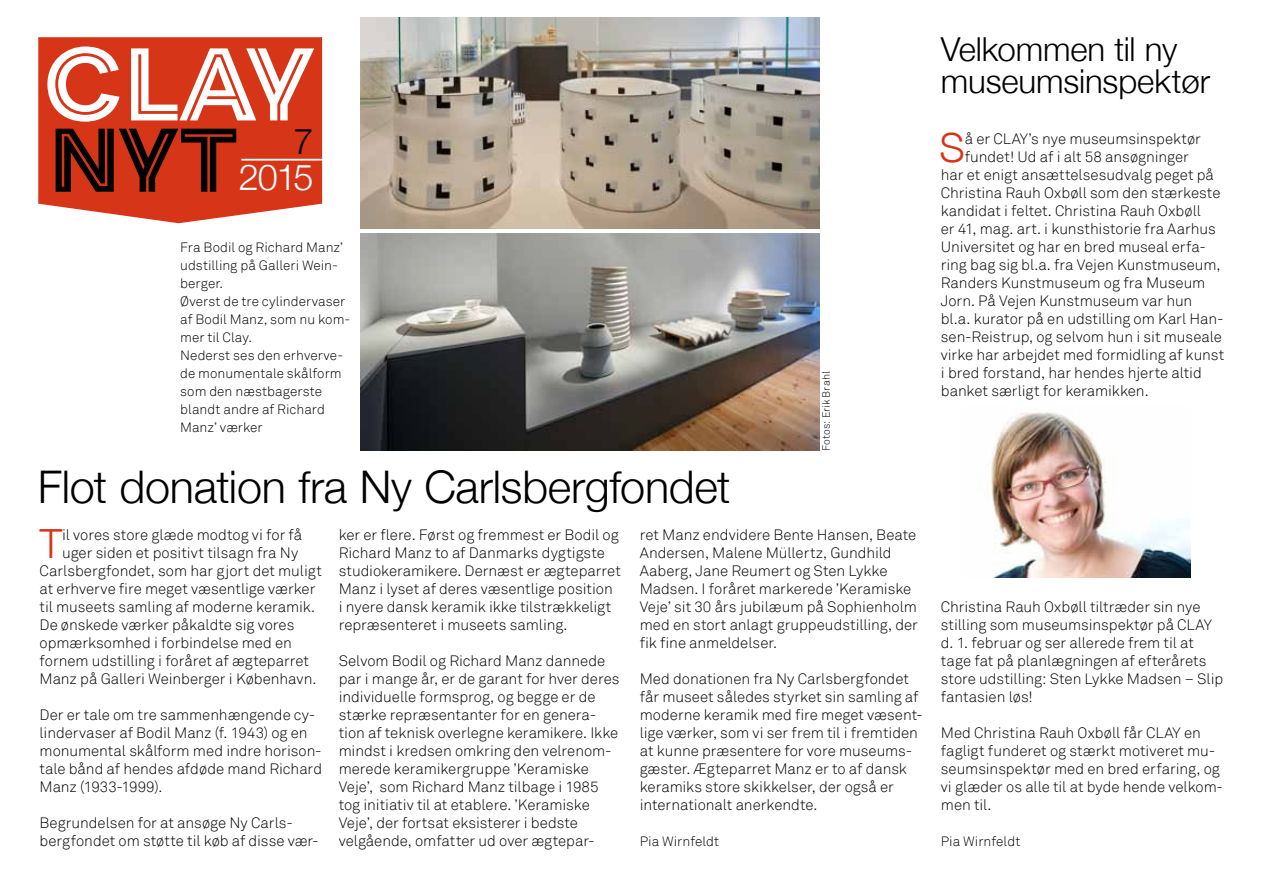
<style>
.page{position:relative;width:1263px;height:893px;background:#fff}
.page>*{position:absolute;margin:0;border:0;box-sizing:border-box;transform-origin:0 0}
.t1{font:96px "Clay";color:#fff}
.t2{font:84px "Clay";color:#000}
.t3{font:300 45px "Helvetica Neue";letter-spacing:-.005em;color:#000}
.t4{font:300 40.2px "Helvetica Neue";color:#d63517}
.t5{font:300 36px "Helvetica Neue";color:#fff}
.t6{font:300 36px "Helvetica Neue";color:#000}
.t7{font:300 33px/31.5px "Helvetica Neue";letter-spacing:-.005em;color:#000}
.t8{font:300 15px/18px "Akkurat";color:#000}
.t9{font:300 13.5px/18px "Akkurat";letter-spacing:.005em;color:#000}
.t10{font:300 10.5px "Akkurat";letter-spacing:.01em;color:#000}
</style>
<div class="page">
<img style="left:990px;top:412px;width:201px;height:165px">
<img style="left:360px;top:234px;width:459px;height:216px">
<img style="left:361px;top:17px;width:458px;height:212px">
<div style="left:38px;top:37px;width:284px;height:186px;background:#d63517"></div>
<hr style="left:241px;top:159px;width:83px;height:2px;background:#fff">
<h1 class="t1" style="left:44px;top:24px;width:271px">CLAY</h1>
<h2 class="t2" style="left:49px;top:107px;width:190px">NYT</h2>
<h3 class="t6" style="left:294px;top:112px;width:22px">7</h3>
<h3 class="t5" style="left:239px;top:148px;width:76px">2015</h3>
<p class="t9" style="left:180px;top:239px;width:172px">Fra Bodil og Richard Manz’ udstilling på Galleri Wein&shy;berger.<br>Øverst de tre cylindervaser af Bodil Manz, som nu kom&shy;mer til Clay.<br>Nederst ses den erhverve&shy;de monumentale skålform som den næstbagerste blandt andre af Richard<br>Manz’ værker</p>
<h3 class="t3" style="left:38px;top:451px;width:694px">Flot donation fra Ny Carlsbergfondet</h3>
<p class="t10" style="left:820px;top:451px;width:81px;rotate:-90deg">Fotos: Erik Brahl</p>
<h3 class="t4" style="left:40px;top:511px;width:24px">T</h3>
<p class="t8" style="left:62px;top:526px;width:242px">il vores store glæde modtog vi for få</p>
<p class="t8" style="left:62px;top:544px;width:238px">uger siden et positivt tilsagn fra Ny</p>
<p class="t8" style="left:40px;top:562px;width:284px">Carlsbergfondet, som har gjort det muligt</p>
<p class="t8" style="left:40px;top:580px;width:277px">at erhverve fire meget væsentlige værker</p>
<p class="t8" style="left:40px;top:598px;width:277px">til museets samling af moderne keramik.</p>
<p class="t8" style="left:40px;top:616px;width:256px">De ønskede værker påkaldte sig vores</p>
<p class="t8" style="left:40px;top:634px;width:254px">opmærksomhed i forbindelse med en</p>
<p class="t8" style="left:40px;top:652px;width:271px">fornem udstilling i foråret af ægteparret</p>
<p class="t8" style="left:40px;top:670px;width:278px">Manz på Galleri Weinberger i København.</p>
<p class="t8" style="left:40px;top:706px;width:284px">Der er tale om tre sammenhængende cy&shy;lindervaser af Bodil Manz (f. 1943) og en monumental skålform med indre horison&shy;tale bånd af hendes afdøde mand Richard Manz (1933-1999).</p>
<p class="t8" style="left:40px;top:814px;width:281px">Begrundelsen for at ansøge Ny Carls&shy;bergfondet om støtte til køb af disse vær-</p>
<p class="t8" style="left:339px;top:526px;width:284px">ker er flere. Først og fremmest er Bodil og Richard Manz to af Danmarks dygtigste studiokeramikere. Dernæst er ægteparret Manz i lyset af deres væsentlige position<br>i nyere dansk keramik ikke tilstrækkeligt repræsenteret i museets samling.</p>
<p class="t8" style="left:339px;top:652px;width:282px">Selvom Bodil og Richard Manz dannede par i mange år, er de garant for hver deres individuelle formsprog, og begge er de stærke repræsentanter for en genera&shy;tion af teknisk overlegne keramikere. Ikke mindst i kredsen omkring den velrenom&shy;merede keramikergruppe ’Keramiske Veje’, som Richard Manz tilbage i 1985 tog initiativ til at etablere. ’Keramiske Veje’, der fortsat eksisterer i bedste velgående, omfatter ud over ægtepar-</p>
<p class="t8" style="left:640px;top:526px;width:280px">ret Manz endvidere Bente Hansen, Beate Andersen, Malene Müllertz, Gundhild Aaberg, Jane Reumert og Sten Lykke Madsen. I foråret markerede ’Keramiske Veje’ sit 30 års jubilæum på Sophienholm med en stort anlagt gruppeudstilling, der fik fine anmeldelser.</p>
<p class="t8" style="left:640px;top:670px;width:284px">Med donationen fra Ny Carlsbergfondet får museet således styrket sin samling af moderne keramik med fire meget væsent&shy;lige værker, som vi ser frem til i fremtiden at kunne præsentere for vore museums&shy;gæster. Ægteparret Manz er to af dansk keramiks store skikkelser, der også er internationalt anerkendte.</p>
<p class="t9" style="left:640px;top:833px;width:81px">Pia Wirnfeldt</p>
<h3 class="t7" style="left:941px;top:32px;width:271px">Velkommen til ny museumsinspektør</h3>
<h3 class="t4" style="left:939px;top:115px;width:27px">S</h3>
<p class="t8" style="left:965px;top:130px;width:238px">å er CLAY’s nye museumsinspektør</p>
<p class="t8" style="left:965px;top:148px;width:226px">fundet! Ud af i alt 58 ansøgninger</p>
<p class="t8" style="left:941px;top:166px;width:275px">har et enigt ansættelsesudvalg peget på</p>
<p class="t8" style="left:941px;top:184px;width:281px">Christina Rauh Oxbøll som den stærkeste</p>
<p class="t8" style="left:941px;top:202px;width:262px">kandidat i feltet. Christina Rauh Oxbøll</p>
<p class="t8" style="left:941px;top:220px;width:276px">er 41, mag. art. i kunsthistorie fra Aarhus</p>
<p class="t8" style="left:941px;top:238px;width:267px">Universitet og har en bred museal erfa-</p>
<p class="t8" style="left:941px;top:256px;width:281px">ring bag sig bl.a. fra Vejen Kunstmuseum,</p>
<p class="t8" style="left:941px;top:274px;width:266px">Randers Kunstmuseum og fra Museum</p>
<p class="t8" style="left:941px;top:292px;width:253px">Jorn. På Vejen Kunstmuseum var hun</p>
<p class="t8" style="left:941px;top:310px;width:284px">bl.a. kurator på en udstilling om Karl Han-</p>
<p class="t8" style="left:941px;top:328px;width:283px">sen-Reistrup, og selvom hun i sit museale</p>
<p class="t8" style="left:941px;top:346px;width:285px">virke har arbejdet med formidling af kunst</p>
<p class="t8" style="left:941px;top:364px;width:262px">i bred forstand, har hendes hjerte altid</p>
<p class="t8" style="left:941px;top:382px;width:209px">banket særligt for keramikken.</p>
<p class="t8" style="left:941px;top:598px;width:284px">Christina Rauh Oxbøll tiltræder sin nye stilling som museumsinspektør på CLAY d. 1. februar og ser allerede frem til at tage fat på planlægningen af efterårets store udstilling: Sten Lykke Madsen – Slip fantasien løs!</p>
<p class="t8" style="left:941px;top:724px;width:284px">Med Christina Rauh Oxbøll får CLAY en fagligt funderet og stærkt motiveret mu&shy;seumsinspektør med en bred erfaring, og vi glæder os alle til at byde hende velkom&shy;men til.</p>
<p class="t9" style="left:941px;top:833px;width:81px">Pia Wirnfeldt</p>
</div>
